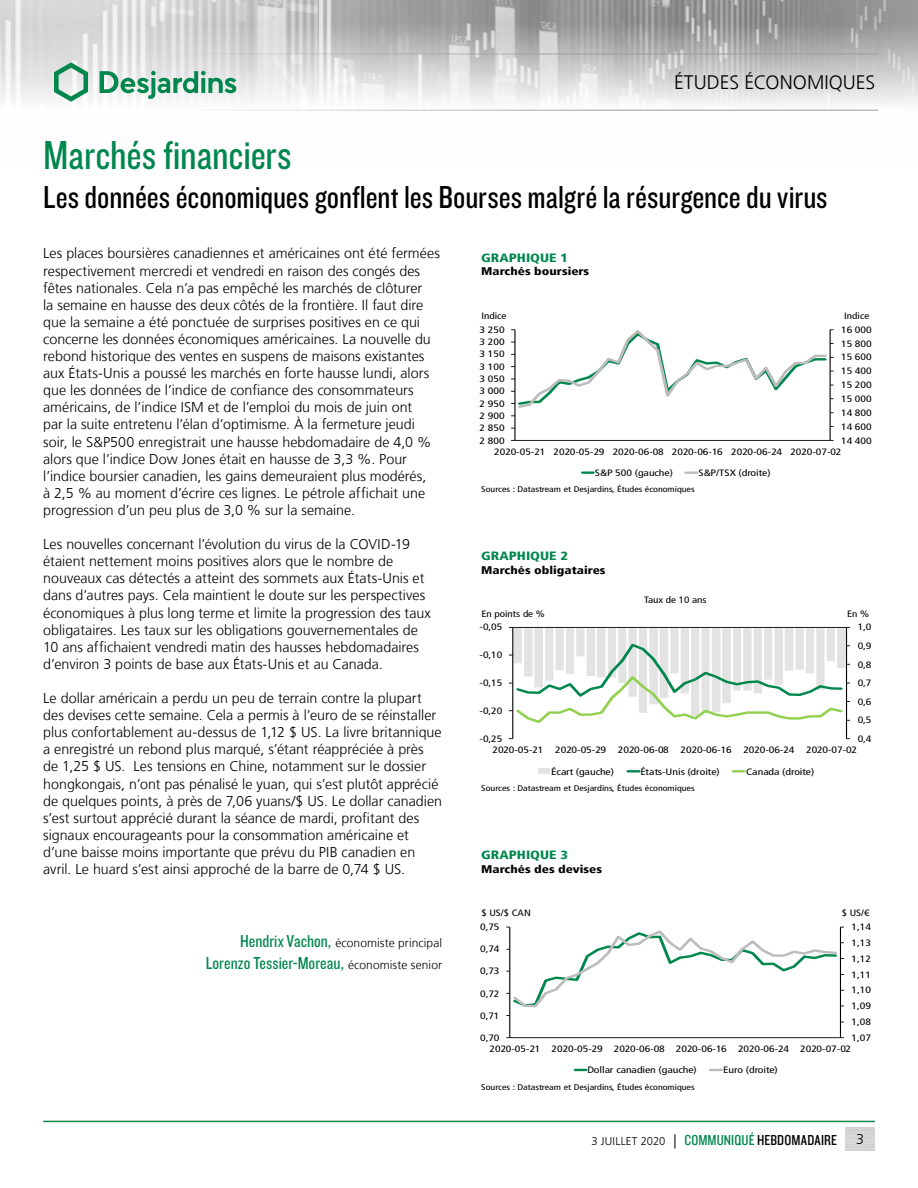
<style>
.page{position:relative;width:918px;height:1188px;background:#fff}
.page>*{position:absolute;margin:0;border:0;box-sizing:border-box;transform-origin:0 0}
.t1{font:42px "Knockout 29 Junior Ltweight";letter-spacing:-.005em;color:#00874e}
.t2{font:33px "Knockout 29 Junior Ltweight";letter-spacing:-.005em;color:#000}
.t3{font:300 19.5px "Frutiger LT";color:#000}
.t4{font:18px "Knockout 29 Junior Ltweight";color:#00874e}
.t5{font:300 14.25px/17.1px "Frutiger LT";color:#000}
.t6{font:300 12px "Frutiger LT";letter-spacing:.005em;color:#000}
.t7{font:900 condensed 12px "Frutiger LT";color:#00874e;scale:1.2 1}
.t8{font:300 11.25px "Frutiger LT";letter-spacing:.025em;color:#000}
.t9{font:900 condensed 11.1px "Frutiger LT";color:#000;scale:1.2 1}
.t10{font:condensed 9.3px "Frutiger LT";color:#000;scale:1.26 1}
.t11{font:condensed 9.15px "Frutiger LT";color:#000;scale:1.2 1}
.t12{font:condensed 8.25px "Frutiger LT";color:#000;scale:1.2 1}
.s1{font-family:"Knockout 29 Junior Ltweight";font-weight:400;font-size:18px;color:#00874e}
.s2{font-family:"Frutiger LT";font-weight:300;font-size:12px;color:#000}
.s3{font-size:14.25px}
.s4{font-family:"Knockout 29 Junior Ltweight";font-weight:400;font-size:15px;color:#00874e}
.s5{font-family:"Knockout 29 Junior Ltweight";font-weight:400;font-size:15px}
</style>
<div class="page">
<img style="left:0;top:0;width:918px;height:110px">
<hr style="left:0;top:54px;width:878px;height:1px;background:#9d9d9c">
<hr style="left:0;top:110px;width:878px;height:1px;background:#9d9d9c">
<svg style="left:54px;top:62px;width:34px;height:40px"></svg>
<svg style="left:100px;top:71px;width:136px;height:28px"></svg>
<hr style="left:43px;top:1121px;width:832px;height:1px;background:#00874e">
<hr style="left:830px;top:330px;width:1px;height:110px;background:#000">
<hr style="left:515px;top:330px;width:1px;height:110px;background:#000">
<hr style="left:515px;top:440px;width:315px;height:1px;background:#000">
<svg style="left:511px;top:329px;width:323px;height:87px"></svg>
<svg style="left:583px;top:471px;width:10px;height:3px"></svg>
<svg style="left:686px;top:471px;width:11px;height:3px"></svg>
<hr style="left:846px;top:627px;width:1px;height:112px;background:#000">
<hr style="left:512px;top:627px;width:1px;height:112px;background:#000">
<svg style="left:509px;top:627px;width:341px;height:98px"></svg>
<div style="left:539px;top:769px;width:11px;height:5px;background:#e3e3e3"></div>
<svg style="left:628px;top:770px;width:11px;height:3px"></svg>
<svg style="left:733px;top:770px;width:11px;height:3px"></svg>
<hr style="left:840px;top:927px;width:1px;height:111px;background:#000">
<hr style="left:509px;top:927px;width:1px;height:111px;background:#000">
<hr style="left:510px;top:1037px;width:330px;height:1px;background:#000">
<svg style="left:506px;top:927px;width:338px;height:82px"></svg>
<svg style="left:575px;top:1069px;width:11px;height:2px"></svg>
<svg style="left:710px;top:1069px;width:12px;height:2px"></svg>
<h3 class="t3" style="left:674px;top:72px;width:203px">ÉTUDES ÉCONOMIQUES</h3>
<h1 class="t1" style="left:43px;top:128px;width:250px">Marchés financiers</h1>
<h2 class="t2" style="left:43px;top:176px;width:786px">Les données économiques gonflent les Bourses malgré la résurgence du virus</h2>
<p class="t5" style="left:43px;top:245px;width:398px">Les places boursières canadiennes et américaines ont été fermées respectivement mercredi et vendredi en raison des congés des fêtes nationales. Cela n’a pas empêché les marchés de clôturer<br>la semaine en hausse des deux côtés de la frontière. Il faut dire que la semaine a été ponctuée de surprises positives en ce qui concerne les données économiques américaines. La nouvelle du rebond historique des ventes en suspens de maisons existantes aux États-Unis a poussé les marchés en forte hausse lundi, alors que les données de l’indice de confiance des consommateurs américains, de l’indice ISM et de l’emploi du mois de juin ont<br>par la suite entretenu l’élan d’optimisme. À la fermeture jeudi soir, le S&amp;P500 enregistrait une hausse hebdomadaire de 4,0 % alors que l’indice Dow Jones était en hausse de 3,3 %. Pour l’indice boursier canadien, les gains demeuraient plus modérés,<br>à 2,5 % au moment d’écrire ces lignes. Le pétrole affichait une progression d’un peu plus de 3,0 % sur la semaine.</p>
<p class="t5" style="left:43px;top:536px;width:389px">Les nouvelles concernant l’évolution du virus de la COVID‑19 étaient nettement moins positives alors que le nombre de nouveaux cas détectés a atteint des sommets aux États-Unis et dans d’autres pays. Cela maintient le doute sur les perspectives économiques à plus long terme et limite la progression des taux obligataires. Les taux sur les obligations gouvernementales de 10 ans affichaient vendredi matin des hausses hebdomadaires d’environ 3 points de base aux États-Unis et au Canada.</p>
<p class="t5" style="left:43px;top:690px;width:400px">Le dollar américain a perdu un peu de terrain contre la plupart des devises cette semaine. Cela a permis à l’euro de se réinstaller plus confortablement au-dessus de 1,12 $ US. La livre britannique a enregistré un rebond plus marqué, s’étant réappréciée à près de 1,25 $ US. Les tensions en Chine, notamment sur le dossier hongkongais, n’ont pas pénalisé le yuan, qui s’est plutôt apprécié de quelques points, à près de 7,06 yuans/$ US. Le dollar canadien s’est surtout apprécié durant la séance de mardi, profitant des signaux encourageants pour la consommation américaine et d’une baisse moins importante que prévu du PIB canadien en avril. Le huard s’est ainsi approché de la barre de 0,74 $ US.</p>
<p class="t7" style="left:481px;top:250px;width:74px">GRAPHIQUE 1</p>
<p class="t9" style="left:481px;top:265px;width:91px">Marchés boursiers</p>
<p class="t11" style="left:481px;top:310px;width:22px">Indice</p>
<p class="t11" style="left:844px;top:310px;width:22px">Indice</p>
<p class="t10" style="left:480px;top:324px;width:21px">3 250</p>
<p class="t10" style="left:841px;top:324px;width:26px">16 000</p>
<p class="t10" style="left:480px;top:336px;width:21px">3 200</p>
<p class="t10" style="left:841px;top:338px;width:26px">15 800</p>
<p class="t10" style="left:480px;top:349px;width:21px">3 150</p>
<p class="t10" style="left:841px;top:352px;width:26px">15 600</p>
<p class="t10" style="left:480px;top:361px;width:21px">3 100</p>
<p class="t10" style="left:841px;top:366px;width:26px">15 400</p>
<p class="t10" style="left:480px;top:373px;width:21px">3 050</p>
<p class="t10" style="left:841px;top:380px;width:26px">15 200</p>
<p class="t10" style="left:480px;top:386px;width:21px">3 000</p>
<p class="t10" style="left:841px;top:393px;width:26px">15 000</p>
<p class="t10" style="left:480px;top:398px;width:21px">2 950</p>
<p class="t10" style="left:841px;top:407px;width:26px">14 800</p>
<p class="t10" style="left:480px;top:410px;width:21px">2 900</p>
<p class="t10" style="left:841px;top:421px;width:26px">14 600</p>
<p class="t10" style="left:480px;top:423px;width:21px">2 850</p>
<p class="t10" style="left:480px;top:435px;width:21px">2 800</p>
<p class="t10" style="left:841px;top:435px;width:26px">14 400</p>
<p class="t10" style="left:494px;top:447px;width:277px">2020-05-21 2020-05-29 2020-06-08 2020-06-16 2020-06-24 2020-07-02</p>
<p class="t10" style="left:595px;top:467px;width:64px">S&amp;P 500 (gauche)</p>
<p class="t10" style="left:699px;top:467px;width:59px">S&amp;P/TSX (droite)</p>
<p class="t12" style="left:481px;top:485px;width:179px">Sources : Datastream et Desjardins, Études économiques</p>
<p class="t7" style="left:481px;top:549px;width:74px">GRAPHIQUE 2</p>
<p class="t9" style="left:481px;top:563px;width:105px">Marchés obligataires</p>
<p class="t11" style="left:644px;top:595px;width:54px">Taux de 10 ans</p>
<p class="t11" style="left:481px;top:609px;width:54px">En points de %</p>
<p class="t11" style="left:847px;top:609px;width:20px">En %</p>
<p class="t10" style="left:480px;top:622px;width:20px">-0,05</p>
<p class="t10" style="left:858px;top:622px;width:12px">1,0</p>
<p class="t10" style="left:858px;top:640px;width:12px">0,9</p>
<p class="t10" style="left:480px;top:650px;width:20px">-0,10</p>
<p class="t10" style="left:858px;top:659px;width:12px">0,8</p>
<p class="t10" style="left:480px;top:678px;width:20px">-0,15</p>
<p class="t10" style="left:858px;top:678px;width:12px">0,7</p>
<p class="t10" style="left:858px;top:696px;width:12px">0,6</p>
<p class="t10" style="left:480px;top:705px;width:20px">-0,20</p>
<p class="t10" style="left:858px;top:715px;width:12px">0,5</p>
<p class="t10" style="left:480px;top:733px;width:20px">-0,25</p>
<p class="t10" style="left:858px;top:733px;width:12px">0,4</p>
<p class="t10" style="left:492px;top:745px;width:42px">2020-05-21</p>
<p class="t10" style="left:555px;top:745px;width:42px">2020-05-29</p>
<p class="t10" style="left:618px;top:745px;width:42px">2020-06-08</p>
<p class="t10" style="left:681px;top:745px;width:42px">2020-06-16</p>
<p class="t10" style="left:743px;top:745px;width:42px">2020-06-24</p>
<p class="t10" style="left:806px;top:745px;width:42px">2020-07-02</p>
<p class="t10" style="left:551px;top:766px;width:51px">Écart (gauche)</p>
<p class="t10" style="left:640px;top:766px;width:65px">États-Unis (droite)</p>
<p class="t10" style="left:746px;top:766px;width:56px">Canada (droite)</p>
<p class="t12" style="left:481px;top:783px;width:179px">Sources : Datastream et Desjardins, Études économiques</p>
<p class="t7" style="left:481px;top:848px;width:74px">GRAPHIQUE 3</p>
<p class="t9" style="left:481px;top:862px;width:102px">Marchés des devises</p>
<p class="t11" style="left:481px;top:908px;width:43px">$ US/$ CAN</p>
<p class="t11" style="left:842px;top:908px;width:25px">$ US/€</p>
<p class="t6" style="left:240px;top:936px;width:203px"><span class="s1">Hendrix Vachon,</span> économiste principal</p>
<p class="t4" style="left:206px;top:951px;width:238px">Lorenzo Tessier-Moreau, <span class="s2">économiste senior</span></p>
<p class="t10" style="left:480px;top:921px;width:17px">0,75</p>
<p class="t10" style="left:480px;top:944px;width:17px">0,74</p>
<p class="t10" style="left:480px;top:966px;width:17px">0,73</p>
<p class="t10" style="left:480px;top:988px;width:17px">0,72</p>
<p class="t10" style="left:480px;top:1010px;width:17px">0,71</p>
<p class="t10" style="left:480px;top:1032px;width:17px">0,70</p>
<p class="t10" style="left:852px;top:921px;width:17px">1,14</p>
<p class="t10" style="left:852px;top:937px;width:17px">1,13</p>
<p class="t10" style="left:852px;top:953px;width:17px">1,12</p>
<p class="t10" style="left:852px;top:969px;width:17px">1,11</p>
<p class="t10" style="left:852px;top:985px;width:17px">1,10</p>
<p class="t10" style="left:852px;top:1001px;width:17px">1,09</p>
<p class="t10" style="left:852px;top:1016px;width:17px">1,08</p>
<p class="t10" style="left:852px;top:1032px;width:17px">1,07</p>
<p class="t10" style="left:489px;top:1044px;width:289px">2020-05-21 2020-05-29 2020-06-08 2020-06-16 2020-06-24 2020-07-02</p>
<p class="t10" style="left:587px;top:1065px;width:88px">Dollar canadien (gauche)</p>
<p class="t10" style="left:723px;top:1065px;width:45px">Euro (droite)</p>
<p class="t12" style="left:481px;top:1082px;width:179px">Sources : Datastream et Desjardins, Études économiques</p>
<p class="t8" style="left:591px;top:1135px;width:247px">3 JUILLET 2020 <span class="s3">|</span> <span class="s4">COMMUNIQUÉ</span> <span class="s5">HEBDOMADAIRE</span></p>
<p class="t5" style="left:856px;top:1131px;width:9px">3</p>
</div>
